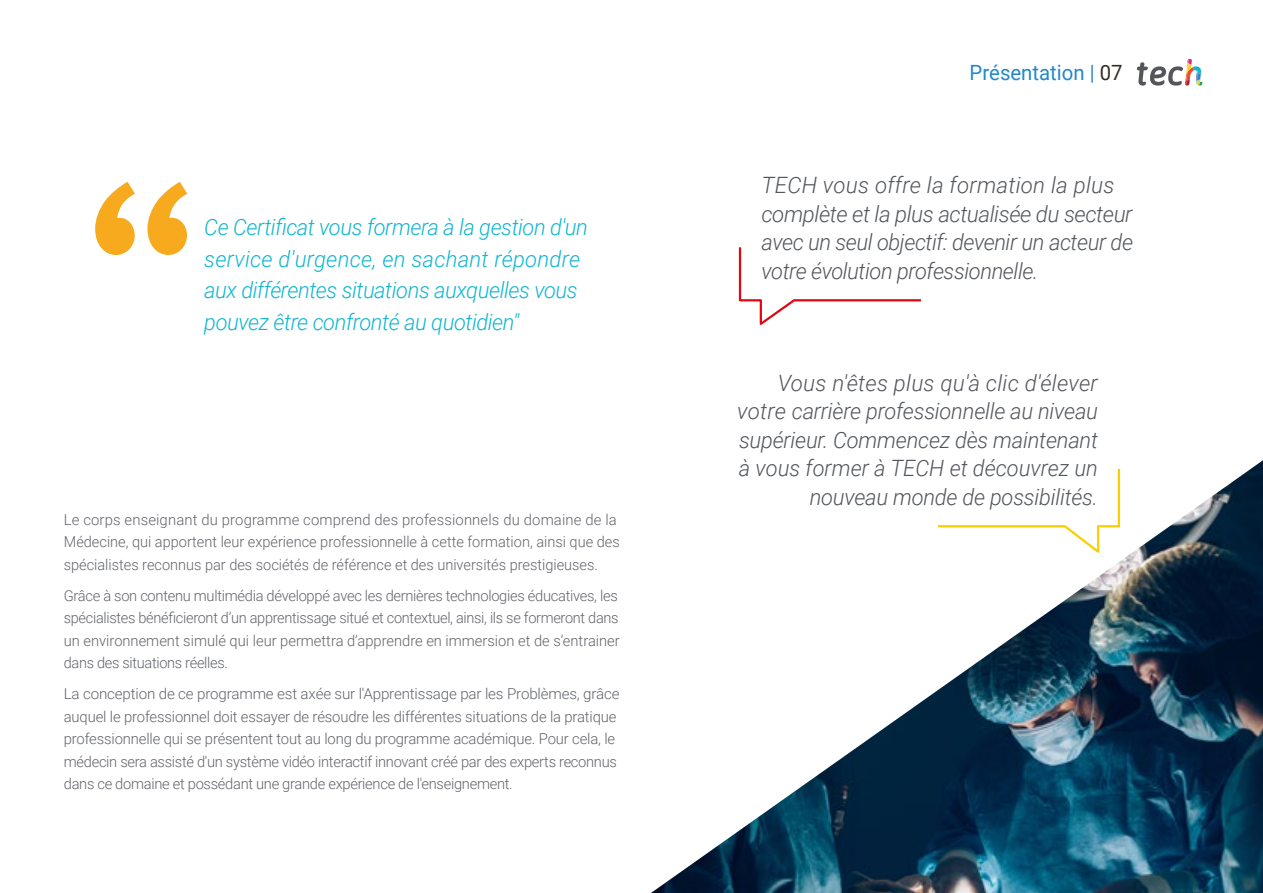
<style>
.page{position:relative;width:1263px;height:893px;background:#fff}
.page>*{position:absolute;margin:0;border:0;box-sizing:border-box;transform-origin:0 0}
.t1{font:italic 300 22.5px/28.5px "Roboto";letter-spacing:-.01em;color:#52555b;text-align:right}
.t2{font:italic 300 22.5px/31.5px "Roboto";letter-spacing:-.02em;color:#0fb6cf}
.t3{font:21px "Roboto";color:#2488c9}
.t4{font:300 15px/22.5px "Roboto";letter-spacing:-.01em;color:#61646a}
.s1{color:#312e20}
</style>
<div class="page">
<svg style="left:95px;top:182px;width:92px;height:73px"></svg>
<img style="left:651px;top:460px;width:612px;height:433px">
<svg style="left:936px;top:467px;width:185px;height:89px"></svg>
<svg style="left:738px;top:247px;width:183px;height:78px"></svg>
<svg style="left:1137px;top:59px;width:65px;height:27px"></svg>
<h1 class="t2" style="left:204px;top:211px;width:385px">Ce Certificat vous formera à la gestion d'un service d'urgence, en sachant répondre aux différentes situations auxquelles vous pouvez être confronté au quotidien"</h1>
<p class="t4" style="left:64px;top:508px;width:557px">Le corps enseignant du programme comprend des professionnels du domaine de la<br>Médecine, qui apportent leur expérience professionnelle à cette formation, ainsi que des spécialistes reconnus par des sociétés de référence et des universités prestigieuses.</p>
<p class="t4" style="left:64px;top:584px;width:557px">Grâce à son contenu multimédia développé avec les dernières technologies éducatives, les spécialistes bénéficieront d’un apprentissage situé et contextuel, ainsi, ils se formeront dans un environnement simulé qui leur permettra d’apprendre en immersion et de s’entrainer dans des situations réelles.</p>
<p class="t4" style="left:64px;top:682px;width:557px">La conception de ce programme est axée sur l'Apprentissage par les Problèmes, grâce auquel le professionnel doit essayer de résoudre les différentes situations de la pratique professionnelle qui se présentent tout au long du programme académique. Pour cela, le médecin sera assisté d'un système vidéo interactif innovant créé par des experts reconnus dans ce domaine et possédant une grande expérience de l'enseignement.</p>
<h2 class="t3" style="left:970px;top:57px;width:155px">Présentation | <span class="s1">07</span></h2>
<h1 class="t1" style="left:761px;top:170px;width:373px;text-align:left">TECH vous offre la formation la plus complète et la plus actualisée du secteur avec un seul objectif: devenir un acteur de votre évolution professionnelle.</h1>
<h1 class="t1" style="left:737px;top:368px;width:362px">Vous n'êtes plus qu'à clic d'élever votre carrière professionnelle au niveau supérieur. Commencez dès maintenant à vous former à TECH et découvrez un nouveau monde de possibilités.</h1>
</div>
